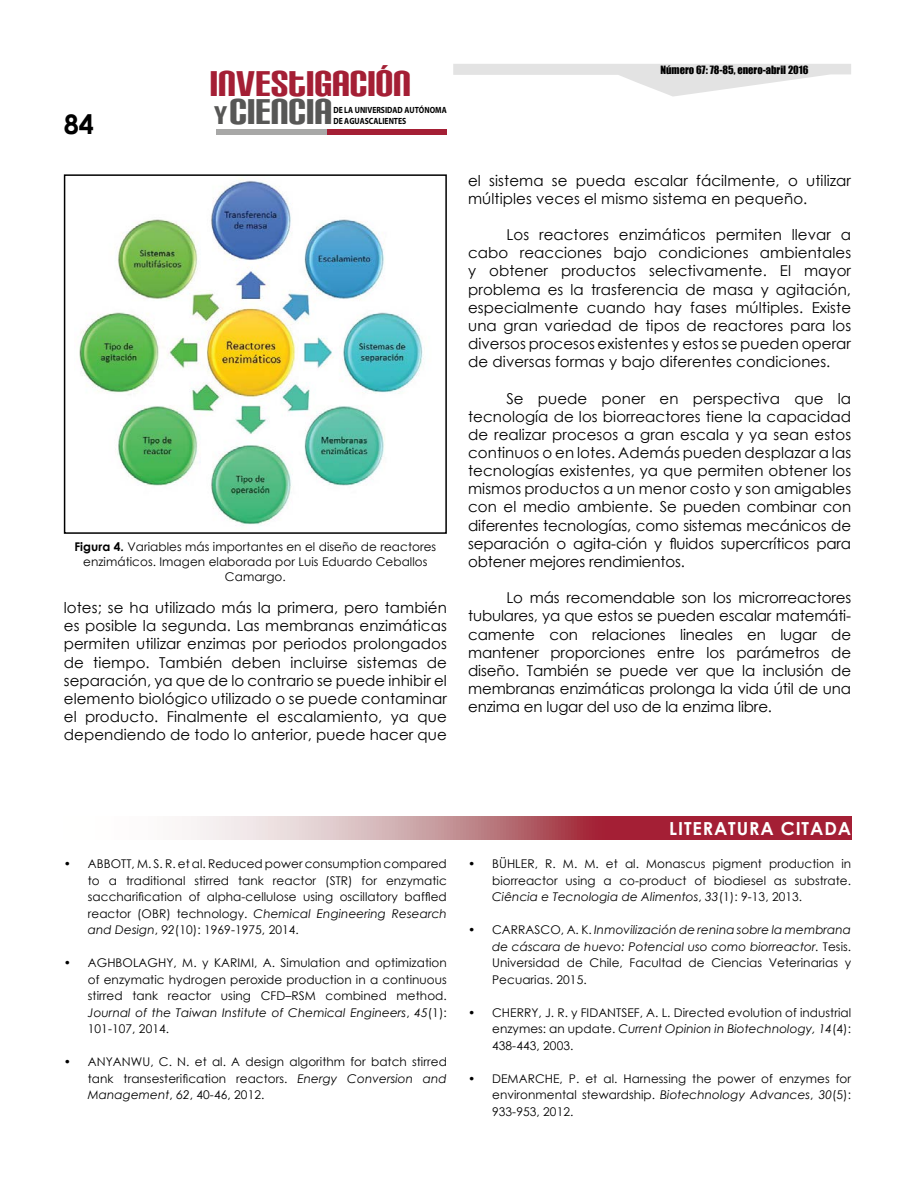
<style>
.page{position:relative;width:915px;height:1191px;background:#fff}
.page>*{position:absolute;margin:0;border:0;box-sizing:border-box;transform-origin:0 0}
.t1{font:43.05px "Carbon Block";color:#a41f35}
.t2{font:43.05px "Carbon Block";color:#575756}
.t3{font:700 27px "Century Gothic";color:#000}
.t4{font:700 18px "Century Gothic";letter-spacing:.05em;color:#fff}
.t5{font:15px/18.1px "Century Gothic";letter-spacing:.005em;color:#000;text-align:justify}
.t6{font:12px/16.5px "Century Gothic";letter-spacing:.005em;color:#000;text-align:justify}
.t7{font:10.5px "Impact";color:#000}
.t8{font:700 9px/10.5px "Myriad Pro";color:#000;scale:.85 1}
.s1{font-size:30.75px}
.s2{font-weight:700}
.s3{font-style:italic}
</style>
<div class="page">
<svg style="left:453px;top:64px;width:397px;height:33px"></svg>
<div style="left:216px;top:129px;width:214px;height:6px;background:#a8a8a7"></div>
<div style="left:327px;top:129px;width:119px;height:6px;background:#a41f35"></div>
<img style="left:79px;top:178px;width:344px;height:348px">
<div style="left:64px;top:174px;width:382px;height:360px;border:2px solid #000"></div>
<svg style="left:191px;top:816px;width:659px;height:23px;background:#bf717c"></svg>
<h2 class="t3" style="left:64px;top:107px;width:32px">84</h2>
<h1 class="t1" style="left:210px;top:62px;width:203px">INVESTIGACIÓN</h1>
<h1 class="t2" style="left:214px;top:91px;width:120px"><span class="s1">Y</span> CIENCIA</h1>
<p class="t8" style="left:333px;top:105px;width:135px">DE LA UNIVERSIDAD AUTÓNOMA<br>DE AGUASCALIENTES</p>
<p class="t6" style="left:74px;top:539px;width:363px;line-height:15px;text-align:center"><span class="s2">Figura 4.</span> Variables más importantes en el diseño de reactores enzimáticos. Imagen elaborada por Luis Eduardo Ceballos<br>Camargo.</p>
<p class="t5" style="left:64px;top:598px;width:384px">lotes; se ha utilizado más la primera, pero también es posible la segunda. Las membranas enzimáticas permiten utilizar enzimas por periodos prolongados de tiempo. También deben incluirse sistemas de separación, ya que de lo contrario se puede inhibir el elemento biológico utilizado o se puede contaminar el producto. Finalmente el escalamiento, ya que dependiendo de todo lo anterior, puede hacer que</p>
<p class="t7" style="left:660px;top:64px;width:150px">Número 67: 78-85, enero-abril 2016</p>
<p class="t5" style="left:468px;top:171px;width:384px">el sistema se pueda escalar fácilmente, o utilizar múltiples veces el mismo sistema en pequeño.</p>
<p class="t5" style="left:468px;top:225px;width:384px;text-indent:38px">Los reactores enzimáticos permiten llevar a cabo reacciones bajo condiciones ambientales y obtener productos selectivamente. El mayor problema es la trasferencia de masa y agitación, especialmente cuando hay fases múltiples. Existe una gran variedad de tipos de reactores para los diversos procesos existentes y estos se pueden operar de diversas formas y bajo diferentes condiciones.</p>
<p class="t5" style="left:468px;top:389px;width:384px;text-indent:38px">Se puede poner en perspectiva que la tecnología de los biorreactores tiene la capacidad de realizar procesos a gran escala y ya sean estos continuos o en lotes. Además pueden desplazar a las tecnologías existentes, ya que permiten obtener los mismos productos a un menor costo y son amigables con el medio ambiente. Se pueden combinar con diferentes tecnologías, como sistemas mecánicos de separación o agita-ción y fluidos supercríticos para obtener mejores rendimientos.</p>
<p class="t5" style="left:468px;top:588px;width:384px;text-indent:38px">Lo más recomendable son los microrreactores tubulares, ya que estos se pueden escalar matemáti&shy;camente con relaciones lineales en lugar de mantener proporciones entre los parámetros de diseño. También se puede ver que la inclusión de membranas enzimáticas prolonga la vida útil de una enzima en lugar del uso de la enzima libre.</p>
<p class="t6" style="left:88px;top:855px;width:360px;text-indent:-24px"><span class="s2">•</span> ABBOTT, M. S. R. et al. Reduced power consumption compared to a traditional stirred tank reactor (STR) for enzymatic saccharification of alpha-cellulose using oscillatory baffled reactor (OBR) technology. <span class="s3">Chemical Engineering Research and Design</span>, <span class="s3">92</span>(10): 1969-1975, 2014.</p>
<p class="t6" style="left:88px;top:954px;width:360px;text-indent:-24px">• AGHBOLAGHY, M. y KARIMI, A. Simulation and optimization of enzymatic hydrogen peroxide production in a continuous stirred tank reactor using CFD–RSM combined method.<br><span class="s3">Journal of the Taiwan Institute of Chemical Engineers</span>, <span class="s3">45</span>(1):<br>101-107, 2014.</p>
<p class="t6" style="left:88px;top:1053px;width:360px;text-indent:-24px">• ANYANWU, C. N. et al. A design algorithm for batch stirred tank transesterification reactors. <span class="s3">Energy Conversion and Management</span>, <span class="s3">62</span>, 40-46, 2012.</p>
<p class="t4" style="left:669px;top:817px;width:183px">LITERATURA CITADA</p>
<p class="t6" style="left:492px;top:855px;width:360px;text-indent:-24px">• BÜHLER, R. M. M. et al. Monascus pigment production in biorreactor using a co-product of biodiesel as substrate.<br><span class="s3">Ciência e Tecnologia de Alimentos</span>, <span class="s3">33</span>(1): 9-13, 2013.</p>
<p class="t6" style="left:492px;top:921px;width:360px;text-indent:-24px">• CARRASCO, A. K. <span class="s3">Inmovilización de renina sobre la membrana de cáscara de huevo: Potencial uso como biorreactor.</span> Tesis.<br>Universidad de Chile, Facultad de Ciencias Veterinarias y Pecuarias. 2015.</p>
<p class="t6" style="left:492px;top:1004px;width:360px;text-indent:-24px">• CHERRY, J. R. y FIDANTSEF, A. L. Directed evolution of industrial enzymes: an update. <span class="s3">Current Opinion in Biotechnology, 14</span>(4):<br>438-443, 2003.</p>
<p class="t6" style="left:492px;top:1070px;width:360px;text-indent:-24px">• DEMARCHE, P. et al. Harnessing the power of enzymes for environmental stewardship. <span class="s3">Biotechnology Advances</span>, <span class="s3">30</span>(5):<br>933-953, 2012.</p>
</div>
